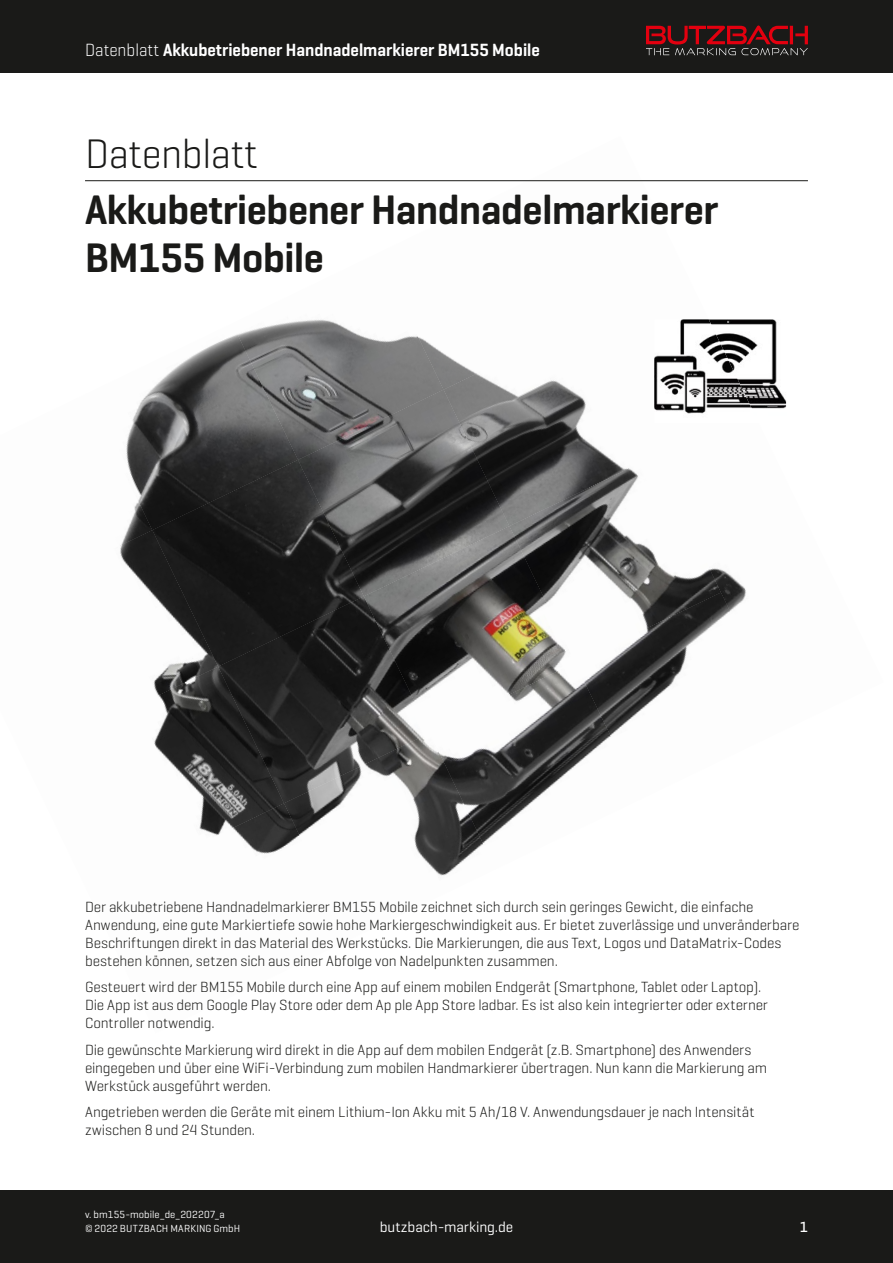
<style>
.page{position:relative;width:893px;height:1263px;background:#fff}
.page>*{position:absolute;margin:0;border:0;box-sizing:border-box;transform-origin:0 0}
.t1{font:600 42px/48px "Geogrotesque";letter-spacing:-.01em;color:#1a1a18;scale:.96 1}
.t2{font:300 42px "Geogrotesque";letter-spacing:-.01em;color:#1a1a18;scale:.96 1}
.t3{font:600 18px "Geogrotesque";color:#fff;scale:.94 1}
.t4{font:300 15px/18px "Geogrotesque";letter-spacing:-.01em;color:#1a1a18}
.t5{font:15px "Geogrotesque";letter-spacing:-.01em;color:#fff}
.t6{font:500 15px "Geogrotesque";color:#fff}
.t7{font:10.5px/13.5px "Geogrotesque";letter-spacing:.015em;color:#fff}
.s1{font-weight:300}
</style>
<div class="page">
<div style="left:0;top:0;width:893px;height:72px;background:#1a1a18"></div>
<div style="left:0;top:1191px;width:893px;height:72px;background:#1a1a18"></div>
<svg style="left:646px;top:26px;width:162px;height:29px"></svg>
<img style="left:126px;top:336px;width:106px;height:194px">
<img style="left:232px;top:319px;width:146px;height:141px">
<img style="left:378px;top:336px;width:65px;height:53px">
<img style="left:120px;top:530px;width:32px;height:64px">
<img style="left:152px;top:460px;width:146px;height:206px">
<img style="left:298px;top:389px;width:145px;height:207px">
<img style="left:443px;top:353px;width:164px;height:173px">
<img style="left:721px;top:401px;width:66px;height:191px">
<img style="left:153px;top:666px;width:65px;height:137px">
<img style="left:218px;top:596px;width:146px;height:207px">
<img style="left:364px;top:526px;width:145px;height:207px">
<img style="left:509px;top:456px;width:212px;height:206px">
<img style="left:199px;top:803px;width:85px;height:51px">
<img style="left:284px;top:733px;width:170px;height:143px">
<img style="left:429px;top:662px;width:146px;height:207px">
<img style="left:575px;top:592px;width:168px;height:174px">
<img style="left:759px;top:319px;width:27px;height:104px">
<img style="left:654px;top:319px;width:105px;height:104px">
<hr style="left:85px;top:180px;width:723px;height:1px;background:#1a1a18">
<p class="t3" style="left:85px;top:39px;width:485px"><span class="s1">Datenblatt</span> Akkubetriebener Handnadelmarkierer BM155 Mobile</p>
<h1 class="t2" style="left:85px;top:127px;width:182px">Datenblatt</h1>
<h1 class="t1" style="left:85px;top:185px;width:661px">Akkubetriebener Handnadelmarkierer<br>BM155 Mobile</h1>
<p class="t4" style="left:85px;top:897px;width:716px">Der akkubetriebene Handnadelmarkierer BM155 Mobile zeichnet sich durch sein geringes Gewicht, die einfache Anwendung, eine gute Markiertiefe sowie hohe Markiergeschwindigkeit aus. Er bietet zuverlässige und unveränderbare Beschriftungen direkt in das Material des Werkstücks. Die Markierungen, die aus Text, Logos und DataMatrix-Codes bestehen können, setzen sich aus einer Abfolge von Nadelpunkten zusammen.</p>
<p class="t4" style="left:85px;top:977px;width:684px">Gesteuert wird der BM155 Mobile durch eine App auf einem mobilen Endgerät (Smartphone, Tablet oder Laptop).<br>Die App ist aus dem Google Play Store oder dem Ap ple App Store ladbar. Es ist also kein integrierter oder externer<br>Controller notwendig.</p>
<p class="t4" style="left:85px;top:1040px;width:684px">Die gewünschte Markierung wird direkt in die App auf dem mobilen Endgerät (z.B. Smartphone) des Anwenders eingegeben und über eine WiFi-Verbindung zum mobilen Handmarkierer übertragen. Nun kann die Markierung am<br>Werkstück ausgeführt werden.</p>
<p class="t4" style="left:85px;top:1102px;width:671px">Angetrieben werden die Geräte mit einem Lithium-Ion Akku mit 5 Ah/18 V. Anwendungsdauer je nach Intensität zwischen 8 und 24 Stunden.</p>
<p class="t7" style="left:85px;top:1207px;width:157px">v. bm155-mobile_de_202207_a<br>© 2022 BUTZBACH MARKING GmbH</p>
<p class="t5" style="left:380px;top:1217px;width:135px">butzbach-marking.de</p>
<p class="t6" style="left:800px;top:1217px;width:10px">1</p>
</div>
